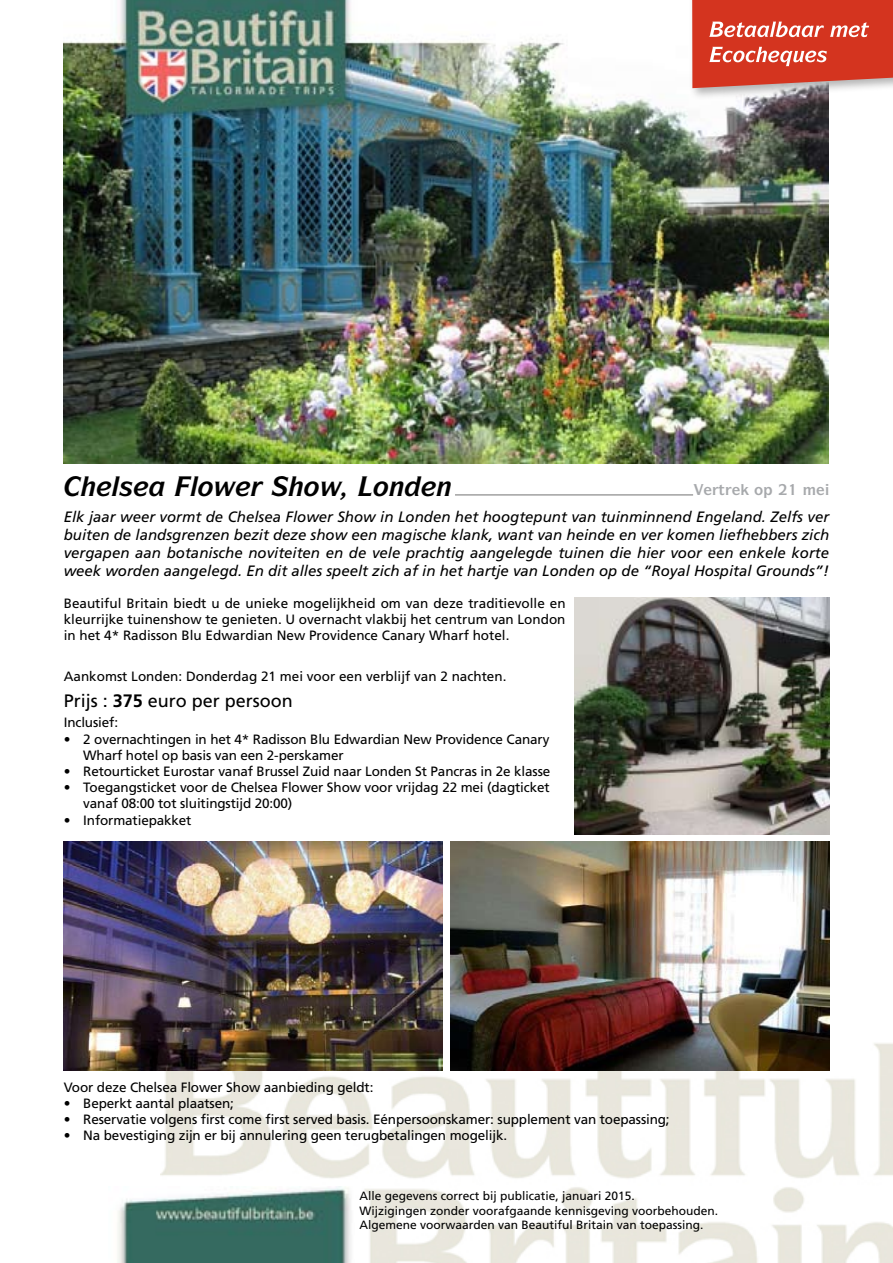
<style>
.page{position:relative;width:893px;height:1263px;background:#fff}
.page>*{position:absolute;margin:0;border:0;box-sizing:border-box;transform-origin:0 0}
.t1{font:italic 700 27px "Symbol";color:#000}
.t2{font:18px "Frutiger";color:#000}
.t3{font:italic 15px/18px "Frutiger";color:#000;text-align:justify}
.t4{font:13.5px/16.2px "Frutiger";letter-spacing:-.01em;color:#000}
.t5{font:12px/14.4px "Frutiger";color:#000}
.s1{font-weight:700}
</style>
<div class="page">
<img style="left:161px;top:1041px;width:732px;height:222px">
<img style="left:118px;top:1186px;width:237px;height:77px">
<img style="left:64px;top:0;width:765px;height:463px">
<img style="left:574px;top:597px;width:255px;height:238px">
<img style="left:64px;top:842px;width:378px;height:229px">
<img style="left:451px;top:842px;width:378px;height:229px">
<div style="left:688px;top:0;width:205px;height:100px;background:#000;opacity:.3"></div>
<svg style="left:692px;top:0;width:201px;height:88px;background:#d74f3d"></svg>
<hr style="left:455px;top:494px;width:238px;height:1px;background:#000">
<h1 class="t1" style="left:304px;top:470px;width:150px">□ □■ ■</h1>
<p class="t3" style="left:64px;top:507px;width:767px">Elk jaar weer vormt de Chelsea Flower Show in Londen het hoogtepunt van tuinminnend Engeland. Zelfs ver buiten de landsgrenzen bezit deze show een magische klank, want van heinde en ver komen liefhebbers zich vergapen aan botanische noviteiten en de vele prachtig aangelegde tuinen die hier voor een enkele korte week worden aangelegd. En dit alles speelt zich af in het hartje van Londen op de “Royal Hospital Grounds”!</p>
<p class="t4" style="left:64px;top:595px;width:503px;text-align:justify">Beautiful Britain biedt u de unieke mogelijkheid om van deze traditievolle en kleurrijke tuinenshow te genieten. U overnacht vlakbij het centrum van London in het 4* Radisson Blu Edwardian New Providence Canary Wharf hotel.</p>
<p class="t4" style="left:64px;top:668px;width:444px">Aankomst Londen: Donderdag 21 mei voor een verblijf van 2 nachten.</p>
<h2 class="t2" style="left:64px;top:690px;width:231px">Prijs : <span class="s1">375</span> euro per persoon</h2>
<p class="t4" style="left:64px;top:714px;width:56px">Inclusief:</p>
<p class="t4" style="left:83px;top:730px;width:468px;text-indent:-19px">• 2 overnachtingen in het 4* Radisson Blu Edwardian New Providence Canary<br>Wharf hotel op basis van een 2-perskamer</p>
<p class="t4" style="left:64px;top:763px;width:488px">• Retourticket Eurostar vanaf Brussel Zuid naar Londen St Pancras in 2e klasse</p>
<p class="t4" style="left:83px;top:779px;width:468px;text-indent:-19px">• Toegangsticket voor de Chelsea Flower Show voor vrijdag 22 mei (dagticket vanaf 08:00 tot sluitingstijd 20:00)</p>
<p class="t4" style="left:64px;top:811px;width:129px">• Informatiepakket</p>
<p class="t4" style="left:64px;top:1079px;width:311px">Voor deze Chelsea Flower Show aanbieding geldt:</p>
<p class="t4" style="left:64px;top:1095px;width:172px">• Beperkt aantal plaatsen;</p>
<p class="t4" style="left:64px;top:1111px;width:607px">• Reservatie volgens first come first served basis. Eénpersoonskamer: supplement van toepassing;</p>
<p class="t4" style="left:64px;top:1127px;width:445px">• Na bevestiging zijn er bij annulering geen terugbetalingen mogelijk.</p>
<p class="t5" style="left:359px;top:1189px;width:360px">Alle gegevens correct bij publicatie, januari 2015.<br>Wijzigingen zonder voorafgaande kennisgeving voorbehouden.<br>Algemene voorwaarden van Beautiful Britain van toepassing.</p>
</div>
